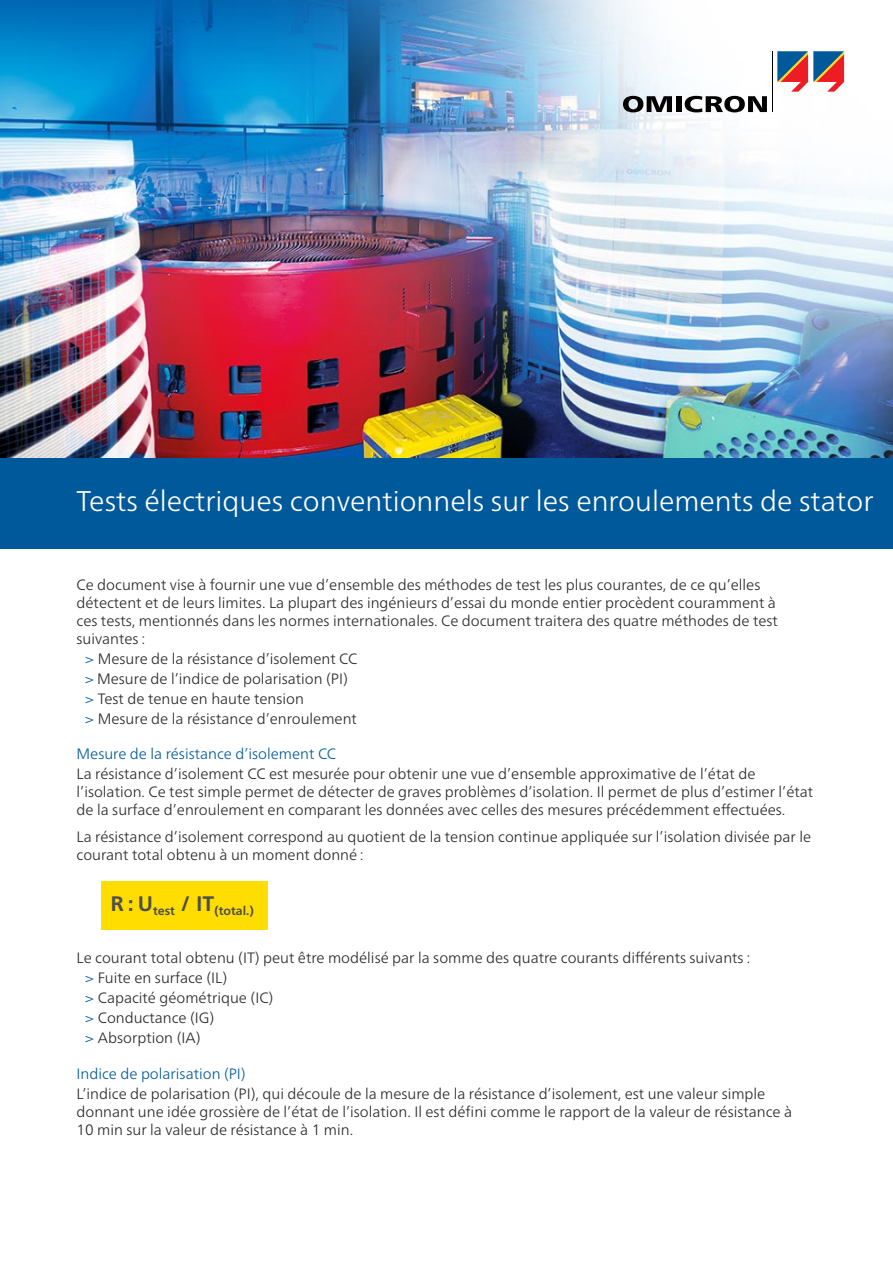
<style>
.page{position:relative;width:893px;height:1263px;background:#fff}
.page>*{position:absolute;margin:0;border:0;box-sizing:border-box;transform-origin:0 0}
.t1{font:300 28.5px "Frutiger Neue LTW1 G";color:#fff}
.t2{font:300 15px/18px "Frutiger Neue LTW1 G";color:#292829}
.t3{font:300 15px "Frutiger Neue LTW1 G";color:#00599a}
.t4{font:700 12.3px "Frutiger Neue LTW1 G";color:#4d4d4f}
.s1{color:#00599a}
</style>
<div class="page">
<div style="left:0;top:449px;width:893px;height:100px;background:#00599a"></div>
<img style="left:0;top:0;width:893px;height:458px">
<svg style="left:623px;top:96px;width:49px;height:16px"></svg>
<div style="left:676px;top:96px;width:5px;height:16px;background:#000"></div>
<svg style="left:685px;top:96px;width:82px;height:16px"></svg>
<hr style="left:772px;top:51px;width:1px;height:61px;background:#000">
<svg style="left:777px;top:51px;width:67px;height:41px"></svg>
<div style="left:101px;top:881px;width:167px;height:49px;background:#fd0"></div>
<p class="t1" style="left:77px;top:483px;width:798px">Tests électriques conventionnels sur les enroulements de stator</p>
<p class="t2" style="left:77px;top:575px;width:703px">Ce document vise à fournir une vue d’ensemble des méthodes de test les plus courantes, de ce qu’elles détectent et de leurs limites. La plupart des ingénieurs d’essai du monde entier procèdent couramment à ces tests, mentionnés dans les normes internationales. Ce document traitera des quatre méthodes de test suivantes :</p>
<p class="t2" style="left:85px;top:649px;width:274px"><span class="s1">&gt;</span> Mesure de la résistance d’isolement CC</p>
<p class="t2" style="left:85px;top:670px;width:264px"><span class="s1">&gt;</span> Mesure de l’indice de polarisation (PI)</p>
<p class="t2" style="left:85px;top:690px;width:220px"><span class="s1">&gt;</span> Test de tenue en haute tension</p>
<p class="t2" style="left:85px;top:710px;width:273px"><span class="s1">&gt;</span> Mesure de la résistance d’enroulement</p>
<p class="t3" style="left:77px;top:745px;width:261px">Mesure de la résistance d’isolement CC</p>
<p class="t2" style="left:77px;top:765px;width:738px">La résistance d’isolement CC est mesurée pour obtenir une vue d’ensemble approximative de l’état de l’isolation. Ce test simple permet de détecter de graves problèmes d’isolation. Il permet de plus d’estimer l’état de la surface d’enroulement en comparant les données avec celles des mesures précédemment effectuées.</p>
<p class="t2" style="left:77px;top:827px;width:736px">La résistance d’isolement correspond au quotient de la tension continue appliquée sur l’isolation divisée par le courant total obtenu à un moment donné :</p>
<p class="t4" style="left:111px;top:903px;width:145px"><sup>R</sup> <sup>:</sup> <sup>U</sup>test <sup>/</sup> <sup>IT</sup>(total.)</p>
<p class="t2" style="left:77px;top:948px;width:675px">Le courant total obtenu (IT) peut être modélisé par la somme des quatre courants différents suivants :</p>
<p class="t2" style="left:85px;top:968px;width:144px"><span class="s1">&gt;</span> Fuite en surface (IL)</p>
<p class="t2" style="left:85px;top:988px;width:190px"><span class="s1">&gt;</span> Capacité géométrique (IC)</p>
<p class="t2" style="left:85px;top:1009px;width:131px"><span class="s1">&gt;</span> Conductance (IG)</p>
<p class="t2" style="left:85px;top:1029px;width:117px"><span class="s1">&gt;</span> Absorption (IA)</p>
<p class="t3" style="left:77px;top:1065px;width:171px">Indice de polarisation (PI)</p>
<p class="t2" style="left:77px;top:1085px;width:717px">L’indice de polarisation (PI), qui découle de la mesure de la résistance d’isolement, est une valeur simple donnant une idée grossière de l’état de l’isolation. Il est défini comme le rapport de la valeur de résistance à<br>10 min sur la valeur de résistance à 1 min.</p>
</div>
